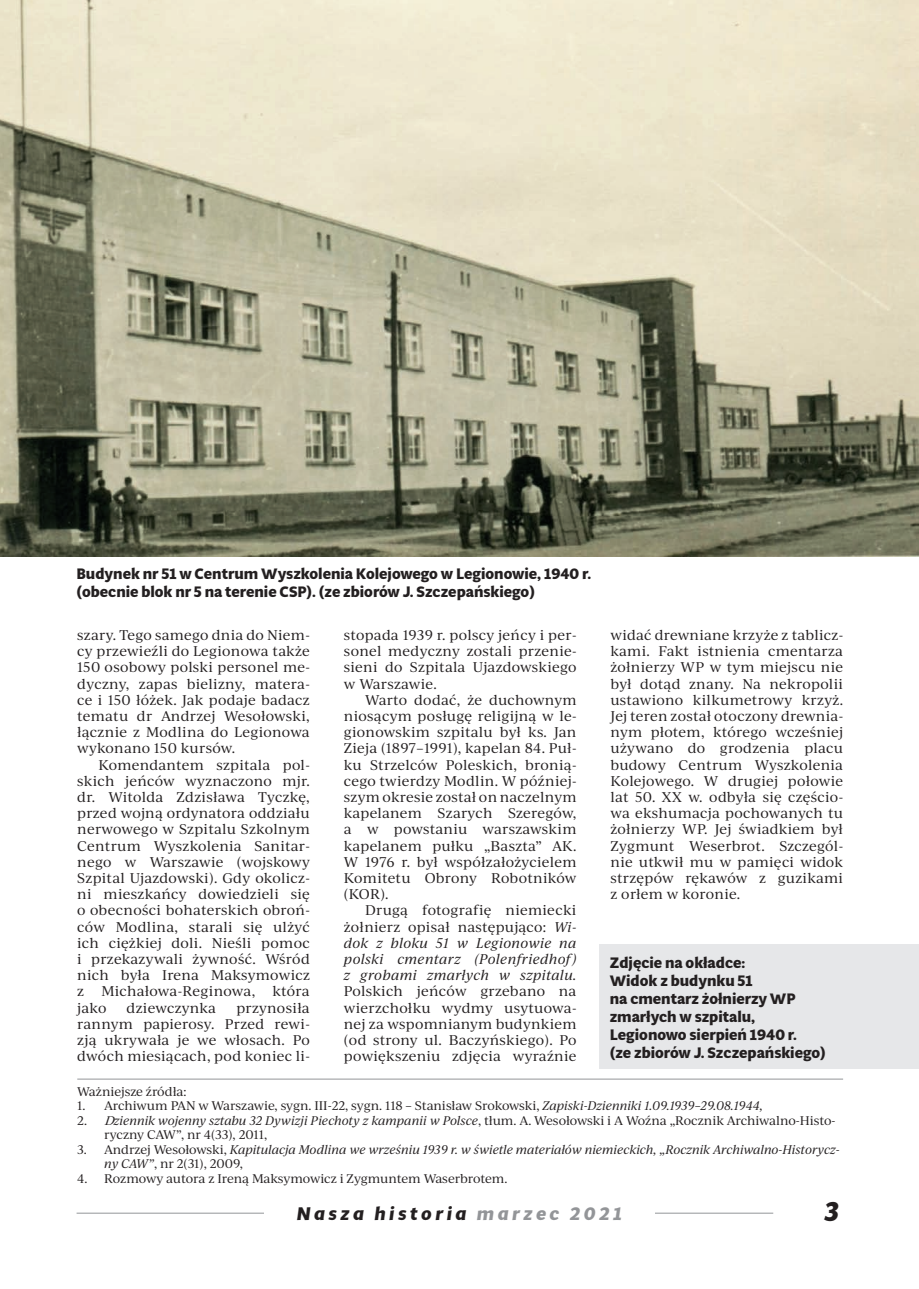
<style>
.page{position:relative;width:919px;height:1289px;background:#fff}
.page>*{position:absolute;margin:0;border:0;box-sizing:border-box;transform-origin:0 0}
.t1{font:italic 700 27px "Multi Display";color:#231f20}
.t2{font:italic 700 18px "Multi Display";letter-spacing:.2em;color:#231f20}
.t3{font:700 15px/18px "Multi Display";color:#231f20}
.t4{font:13.5px/16.2px "Ivy Journal";letter-spacing:.015em;color:#231f20;text-align:justify}
.t5{font:italic 13.5px/16.2px "Ivy Journal";letter-spacing:.02em;color:#231f20;text-align:justify}
.t6{font:12px/14.4px "Ivy Journal";letter-spacing:-.01em;color:#231f20}
.t7{font:italic 12px/14.4px "Ivy Journal";letter-spacing:-.01em;color:#231f20}
.s1{font-style:normal}
.s2{font-style:italic}
.s3{color:#939598}
</style>
<div class="page">
<hr style="left:77px;top:1212px;width:696px;height:1px;background:#939598">
<div style="left:264px;top:1198px;width:390px;height:30px;background:#fff"></div>
<div style="left:600px;top:944px;width:318px;height:124px;background:#e6e7e9"></div>
<img style="left:0;top:0;width:918px;height:557px">
<hr style="left:77px;top:1078px;width:766px;height:1px;background:#939598">
<p class="t3" style="left:77px;top:564px;width:516px">Budynek nr 51 w Centrum Wyszkolenia Kolejowego w Legionowie, 1940 r. (obecnie blok nr 5 na terenie CSP). (ze zbiorów J. Szczepańskiego)</p>
<p class="t4" style="left:77px;top:626px;width:234px">szary. Tego samego dnia do Niem&shy;cy przewieźli do Legionowa także 150 osobowy polski personel me&shy;dyczny, zapas bielizny, matera&shy;ce i 150 łóżek. Jak podaje badacz tematu dr Andrzej Wesołowski, łącznie z Modlina do Legionowa wykonano 150 kursów.</p>
<p class="t4" style="left:77px;top:756px;width:234px;text-indent:21px">Komendantem szpitala pol&shy;skich jeńców wyznaczono mjr. dr. Witolda Zdzisława Tyczkę, przed wojną ordynatora oddziału nerwowego w Szpitalu Szkolnym Centrum Wyszkolenia Sanitar&shy;nego w Warszawie (wojskowy Szpital Ujazdowski). Gdy okolicz&shy;ni mieszkańcy dowiedzieli się o obecności bohaterskich obroń&shy;ców Modlina, starali się ulżyć ich ciężkiej doli. Nieśli pomoc i przekazywali żywność. Wśród nich była Irena Maksymowicz z</p>
<p class="t4" style="left:101px;top:982px;width:155px">Michałowa-Reginowa,</p>
<p class="t4" style="left:272px;top:982px;width:39px">która</p>
<p class="t4" style="left:77px;top:999px;width:31px">jako</p>
<p class="t4" style="left:127px;top:999px;width:91px">dziewczynka</p>
<p class="t4" style="left:77px;top:999px;width:234px;text-indent:159px">przynosiła rannym papierosy. Przed rewi&shy;zją ukrywała je we włosach. Po dwóch miesiącach, pod koniec li-</p>
<p class="t4" style="left:344px;top:626px;width:234px">stopada 1939 r. polscy jeńcy i per&shy;sonel medyczny zostali przenie&shy;sieni do Szpitala Ujazdowskiego w Warszawie.</p>
<p class="t4" style="left:344px;top:691px;width:234px;text-indent:21px">Warto dodać, że duchownym niosącym posługę religijną w le&shy;gionowskim szpitalu był ks. Jan Zieja (1897–1991), kapelan 84. Puł&shy;ku Strzelców Poleskich, bronią&shy;cego twierdzy Modlin. W później&shy;szym okresie został on naczelnym kapelanem Szarych Szeregów, a w powstaniu warszawskim kapelanem pułku „Baszta” AK.<br>W 1976 r. był współzałożycielem Komitetu Obrony Robotników (KOR).</p>
<p class="t5" style="left:344px;top:901px;width:234px;text-indent:21px"><span class="s1">Drugą fotografię niemiecki żołnierz opisał następująco:</span> Wi&shy;dok z bloku 51 w Legionowie na polski cmentarz (Polenfriedhof) z grobami zmarłych w szpitalu.</p>
<p class="t4" style="left:344px;top:982px;width:234px">Polskich jeńców grzebano na wierzchołku wydmy usytuowa&shy;nej za wspomnianym budynkiem (od strony ul. Baczyńskiego). Po powiększeniu zdjęcia wyraźnie</p>
<p class="t4" style="left:610px;top:626px;width:234px">widać drewniane krzyże z tablicz&shy;kami. Fakt istnienia cmentarza żołnierzy WP w tym miejscu nie był dotąd znany. Na nekropolii ustawiono kilkumetrowy krzyż.<br>Jej teren został otoczony drewnia&shy;nym płotem, którego wcześniej używano do grodzenia placu budowy Centrum Wyszkolenia Kolejowego. W drugiej połowie lat 50. XX w. odbyła się częścio&shy;wa ekshumacja pochowanych tu żołnierzy WP. Jej świadkiem był Zygmunt Weserbrot. Szczegól&shy;nie utkwił mu w pamięci widok strzępów rękawów z guzikami z orłem w koronie.</p>
<p class="t3" style="left:609px;top:953px;width:217px">Zdjęcie na okładce:<br>Widok z budynku 51<br>na cmentarz żołnierzy WP zmarłych w szpitalu,<br>Legionowo sierpień 1940 r.<br>(ze zbiorów J. Szczepańskiego)</p>
<p class="t6" style="left:77px;top:1083px;width:111px">Ważniejsze źródła:</p>
<p class="t6" style="left:77px;top:1098px;width:687px">1. Archiwum PAN w Warszawie, sygn. III-22, sygn. 118 – Stanisław Srokowski, <span class="s2">Zapiski-Dzienniki 1.09.1939–29.08.1944,</span></p>
<p class="t6" style="left:104px;top:1112px;width:732px;text-indent:-27px">2. <span class="s2">D</span><span class="s2">ziennik wojenny sztabu 32 Dywizji Piechoty z kampanii w Polsce</span>, tłum. A. Wesołowski i A Woźna „Rocznik Archiwalno-Histo&shy;ryczny CAW”, nr 4(33), 2011,</p>
<p class="t7" style="left:104px;top:1141px;width:737px;text-indent:-27px"><span class="s1">3. Andrzej Wesołowski,</span> Kapitulacja Modlina we wrześniu 1939 r. w świetle materiałów niemieckich, „Rocznik Archiwalno-Historycz&shy;ny CAW”<span class="s1">, nr 2(31), 2009,</span></p>
<p class="t6" style="left:77px;top:1170px;width:431px">4. Rozmowy autora z Ireną Maksymowicz i Zygmuntem Waserbrotem.</p>
<h2 class="t2" style="left:297px;top:1201px;width:327px">Nasza historia <span class="s3">marzec 2021</span></h2>
<h1 class="t1" style="left:824px;top:1192px;width:16px">3</h1>
</div>
